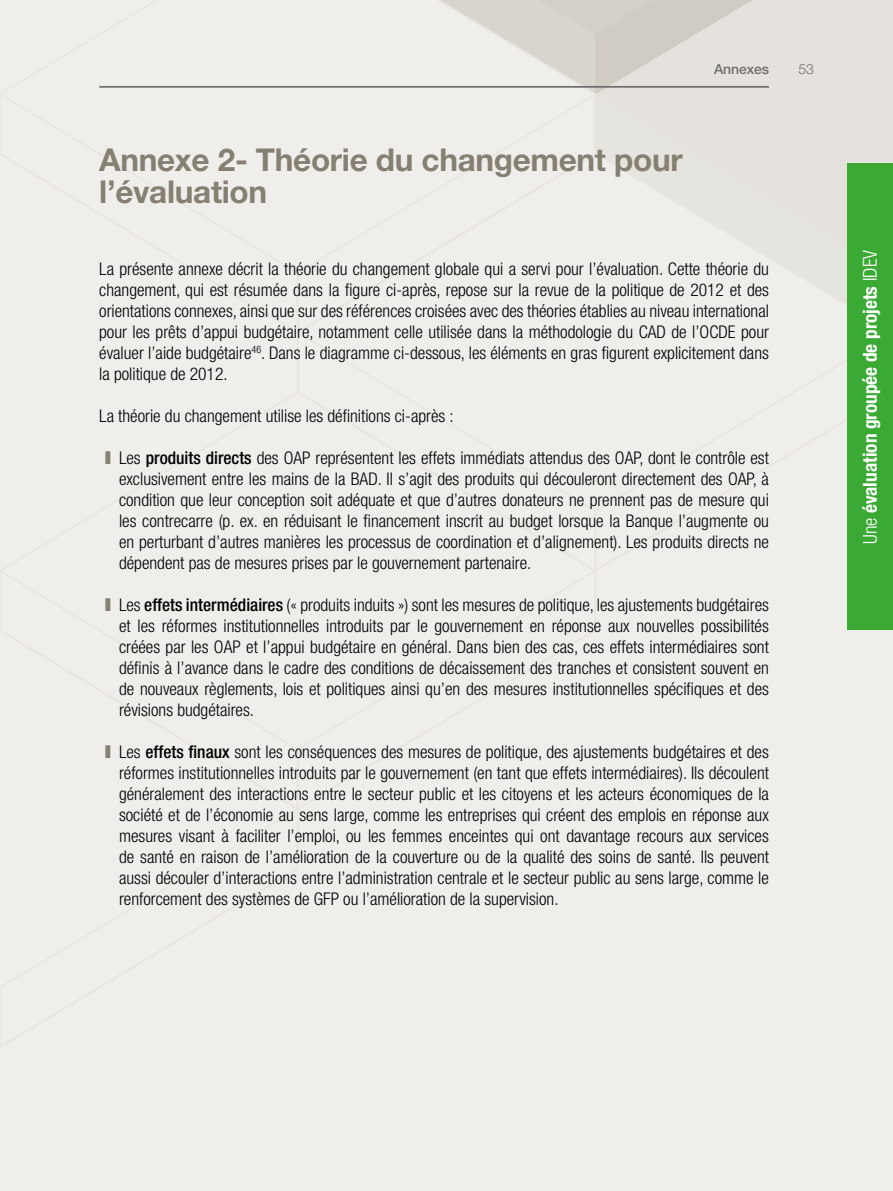
<style>
.page{position:relative;width:893px;height:1191px;background:#f0eeeb}
.page>*{position:absolute;margin:0;border:0;box-sizing:border-box;transform-origin:0 0}
.t1{font:700 31.5px/31.5px "Helvetica Neue LT Std";letter-spacing:-.01em;color:#868072}
.t2{font:700 condensed 19.25px "Helvetica Neue LT Std";color:#fff}
.t3{font:300 condensed 17.5px/21px "Helvetica Neue LT Std";color:#000;text-align:justify}
.t4{font:500 14px "Helvetica Neue LT Std";letter-spacing:-.01em;color:#706f6f}
.t5{font:300 14px "Helvetica Neue LT Std";color:#706f6f}
.s1{font-weight:900;font-stretch:normal;font-size:24.5px;color:#868072}
.s2{font-weight:500}
.s3{font-weight:300}
</style>
<div class="page">
<svg style="left:597px;top:0;width:296px;height:94px"></svg>
<div style="left:598px;top:94px;width:295px;height:58px;background:#e5e2dd"></div>
<svg style="left:598px;top:152px;width:295px;height:152px"></svg>
<svg style="left:438px;top:0;width:159px;height:91px"></svg>
<hr style="left:99px;top:86px;width:670px;height:2px;background:#706f6f">
<div style="left:847px;top:164px;width:46px;height:466px;background:#3aaa35"></div>
<h1 class="t1" style="left:99px;top:144px;width:585px">Annexe 2- Théorie du changement pour l’évaluation</h1>
<p class="t4" style="left:714px;top:61px;width:56px">Annexes</p>
<p class="t5" style="left:798px;top:61px;width:17px">53</p>
<p class="t3" style="left:99px;top:258px;width:671px">La présente annexe décrit la théorie du changement globale qui a servi pour l’évaluation. Cette théorie du changement, qui est résumée dans la figure ci-après, repose sur la revue de la politique de 2012 et des orientations connexes, ainsi que sur des références croisées avec des théories établies au niveau international pour les prêts d’appui budgétaire, notamment celle utilisée dans la méthodologie du CAD de l’OCDE pour évaluer l’aide budgétaire<sup>46</sup>. Dans le diagramme ci-dessous, les éléments en gras figurent explicitement dans la politique de 2012.</p>
<p class="t3" style="left:99px;top:405px;width:356px">La théorie du changement utilise les définitions ci-après :</p>
<p class="t3" style="left:119px;top:447px;width:651px;text-indent:-15px"><span class="s1">ı</span> Les <span class="s2">produits directs</span> des OAP représentent les effets immédiats attendus des OAP, dont le contrôle est exclusivement entre les mains de la BAD. Il s’agit des produits qui découleront directement des OAP, à condition que leur conception soit adéquate et que d’autres donateurs ne prennent pas de mesure qui les contrecarre (p. ex. en réduisant le financement inscrit au budget lorsque la Banque l’augmente ou en perturbant d’autres manières les processus de coordination et d’alignement). Les produits directs ne dépendent pas de mesures prises par le gouvernement partenaire.</p>
<p class="t3" style="left:119px;top:594px;width:651px;text-indent:-15px"><span class="s1">ı</span> Les <span class="s2">effets intermédiaires</span> (« produits induits ») sont les mesures de politique, les ajustements budgétaires et les réformes institutionnelles introduits par le gouvernement en réponse aux nouvelles possibilités créées par les OAP et l’appui budgétaire en général. Dans bien des cas, ces effets intermédiaires sont définis à l’avance dans le cadre des conditions de décaissement des tranches et consistent souvent en de nouveaux règlements, lois et politiques ainsi qu’en des mesures institutionnelles spécifiques et des révisions budgétaires.</p>
<p class="t3" style="left:119px;top:741px;width:651px;text-indent:-15px"><span class="s1">ı</span> Les <span class="s2">effets finaux</span> sont les conséquences des mesures de politique, des ajustements budgétaires et des réformes institutionnelles introduits par le gouvernement (en tant que effets intermédiaires). Ils découlent généralement des interactions entre le secteur public et les citoyens et les acteurs économiques de la société et de l’économie au sens large, comme les entreprises qui créent des emplois en réponse aux mesures visant à faciliter l’emploi, ou les femmes enceintes qui ont davantage recours aux services de santé en raison de l’amélioration de la couverture ou de la qualité des soins de santé. Ils peuvent aussi découler d’interactions entre l’administration centrale et le secteur public au sens large, comme le renforcement des systèmes de GFP ou l’amélioration de la supervision.</p>
<p class="t2" style="left:858px;top:544px;width:295px;rotate:-90deg"><span class="s3">Une</span> évaluation groupée de projets <span class="s3">IDEV</span></p>
</div>
